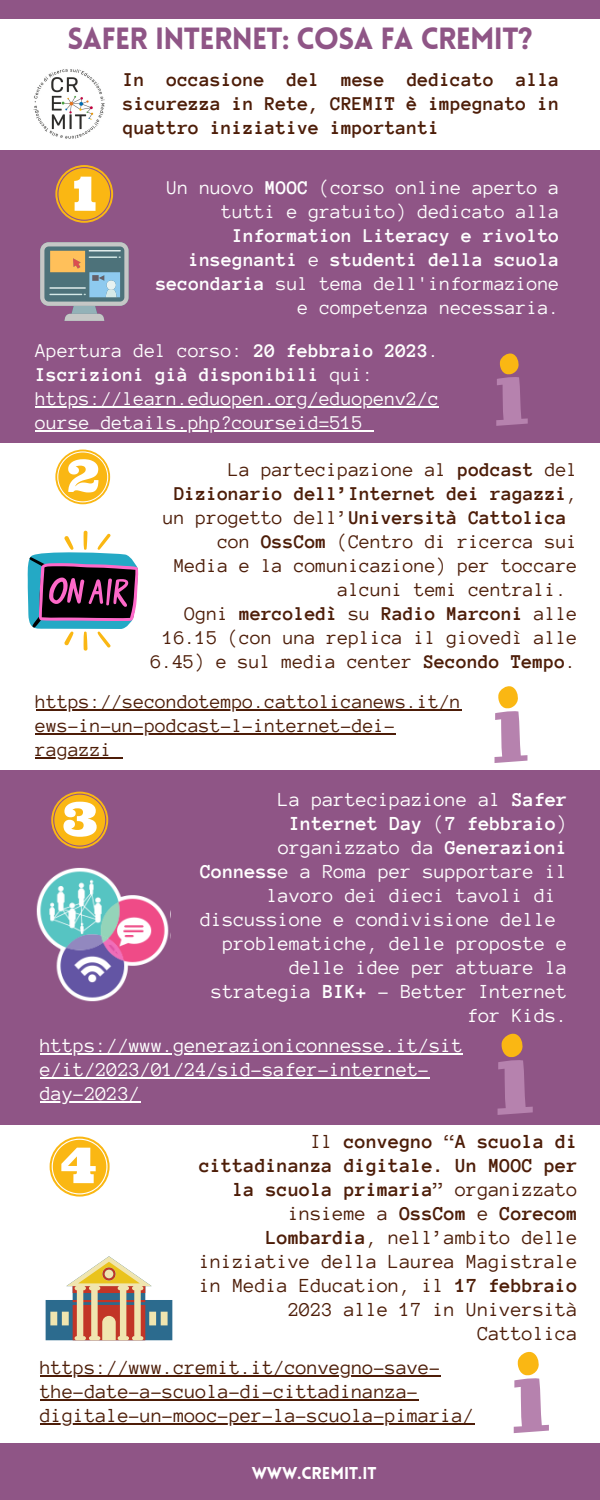
<style>
.page{position:relative;width:600px;height:1500px;background:#fff}
.page>*{position:absolute;margin:0;border:0;box-sizing:border-box;transform-origin:0 0}
.t1{font:900 30px "Lovelo";letter-spacing:-.025em;color:#8f5586}
.t2{font:20.4px/24px "Anonymous Pro";color:#4d1d08;text-align:right}
.t3{font:20.4px/24px "Anonymous Pro";color:#fff}
.t4{font:700 20.4px "Anonymous Pro";color:#fff}
.t5{font:20px/24px "Anonymous Pro";color:#4d1d08}
.t6{font:700 20px/24px "Anonymous Pro";color:#4d1d08;text-align:justify}
.t7{font:20px/24px "Anonymous Pro";color:#fefefe;text-align:right}
.t8{font:700 20px/24px "Anonymous Pro";color:#fefefe;text-align:right}
.t9{font:900 16.8px "Lovelo";color:#fff}
.s1{font-weight:700}
.s2{font-weight:400}
</style>
<div class="page">
<img style="left:33px;top:69px;width:72px;height:70px">
<div style="left:0;top:151px;width:600px;height:291px;background:#8f5586"></div>
<svg style="left:40px;top:242px;width:89px;height:79px;background:#8f9597"></svg>
<hr style="left:89px;top:256px;width:28px;height:2px;background:#d6eae8">
<svg style="left:496px;top:353px;width:32px;height:73px"></svg>
<svg style="left:27px;top:530px;width:111px;height:121px"></svg>
<svg style="left:495px;top:686px;width:32px;height:77px"></svg>
<div style="left:0;top:771px;width:600px;height:354px;background:#8f5586"></div>
<img style="left:36px;top:868px;width:135px;height:134px">
<svg style="left:498px;top:1033px;width:35px;height:82px"></svg>
<svg style="left:55px;top:165px;width:58px;height:58px"></svg>
<svg style="left:55px;top:450px;width:55px;height:54px"></svg>
<svg style="left:51px;top:792px;width:57px;height:57px"></svg>
<svg style="left:50px;top:1137px;width:60px;height:60px"></svg>
<hr style="left:36px;top:709px;width:426px;height:2px;background:#4d1d08">
<hr style="left:36px;top:733px;width:360px;height:2px;background:#4d1d08">
<hr style="left:36px;top:757px;width:76px;height:2px;background:#4d1d08">
<svg style="left:112px;top:757px;width:11px;height:2px"></svg>
<svg style="left:514px;top:1351px;width:35px;height:82px"></svg>
<div style="left:0;top:1444px;width:600px;height:56px;background:#8f5586"></div>
<div style="left:0;top:0;width:600px;height:18px;background:#8f5586"></div>
<svg style="left:46px;top:1256px;width:126px;height:84px"></svg>
<hr style="left:36px;top:406px;width:403px;height:2px;background:#fefefe">
<hr style="left:36px;top:430px;width:327px;height:2px;background:#fefefe">
<svg style="left:363px;top:430px;width:11px;height:2px"></svg>
<hr style="left:40px;top:1053px;width:423px;height:2px;background:#fff">
<hr style="left:40px;top:1077px;width:390px;height:2px;background:#fff">
<hr style="left:40px;top:1101px;width:100px;height:2px;background:#fff">
<hr style="left:40px;top:1376px;width:401px;height:1px;background:#4d1d08">
<hr style="left:40px;top:1400px;width:379px;height:1px;background:#4d1d08">
<hr style="left:40px;top:1424px;width:434px;height:1px;background:#4d1d08">
<h1 class="t1" style="left:67px;top:27px;width:467px">SAFER INTERNET: COSA FA CREMIT?</h1>
<p class="t6" style="left:123px;top:67px;width:438px">In occasione del mese dedicato alla sicurezza in Rete, CREMIT è impegnato in quattro iniziative importanti</p>
<p class="t7" style="left:167px;top:176px;width:394px">Un nuovo <span class="s1">MOOC</span> (corso online aperto a tutti e gratuito) dedicato alla</p>
<p class="t8" style="left:156px;top:224px;width:405px">Information Literacy e rivolto insegnanti <span class="s2">e</span> studenti della scuola secondaria <span class="s2">sul tema dell'informazione e competenza necessaria.</span></p>
<p class="t7" style="left:36px;top:338px;width:405px;text-align:left">Apertura del corso: <span class="s1">20 febbraio 2023</span>.<br><span class="s1">Iscrizioni già disponibili</span> qui: https://learn.eduopen.org/eduopenv2/c ourse_details.php?courseid=515</p>
<p class="t5" style="left:229px;top:457px;width:351px">La partecipazione al <span class="s1">podcast</span> del</p>
<p class="t6" style="left:174px;top:481px;width:405px">Dizionario dell’Internet dei ragazzi<span class="s2">,</span></p>
<p class="t6" style="left:163px;top:505px;width:405px"><span class="s2">un progetto dell’</span>Università Cattolica</p>
<p class="t5" style="left:218px;top:529px;width:362px">con <span class="s1">OssCom</span> (Centro di ricerca sui</p>
<p class="t5" style="left:174px;top:553px;width:405px">Media e la comunicazione) per toccare</p>
<p class="t5" style="left:338px;top:577px;width:231px">alcuni temi centrali.</p>
<p class="t6" style="left:185px;top:601px;width:394px"><span class="s2">Ogni</span> mercoledì <span class="s2">su</span> Radio Marconi <span class="s2">alle</span></p>
<p class="t5" style="left:163px;top:625px;width:416px">16.15 (con una replica il giovedì alle</p>
<p class="t5" style="left:151px;top:649px;width:427px">6.45) e sul media center <span class="s1">Secondo Tempo</span>.</p>
<p class="t5" style="left:36px;top:689px;width:427px">https://secondotempo.cattolicanews.it/n ews-in-un-podcast-l-internet-dei&shy;ragazzi</p>
<p class="t3" style="left:278px;top:787px;width:291px">La partecipazione al <span class="s1">Safer</span></p>
<p class="t4" style="left:289px;top:813px;width:280px">Internet Day <span class="s2">(</span>7 febbraio<span class="s2">)</span></p>
<p class="t3" style="left:278px;top:835px;width:291px">organizzato da <span class="s1">Generazioni</span></p>
<p class="t3" style="left:200px;top:859px;width:369px"><span class="s1">Conness</span>e a Roma per supportare il</p>
<p class="t3" style="left:267px;top:883px;width:291px">lavoro dei dieci tavoli di</p>
<p class="t3" style="left:200px;top:907px;width:358px">discussione e condivisione delle</p>
<p class="t3" style="left:223px;top:931px;width:347px">problematiche, delle proposte e</p>
<p class="t3" style="left:289px;top:955px;width:280px">delle idee per attuare la</p>
<p class="t3" style="left:212px;top:979px;width:358px">strategia <span class="s1">BIK+</span> - Better Internet</p>
<p class="t3" style="left:468px;top:1003px;width:102px">for Kids.</p>
<p class="t3" style="left:40px;top:1033px;width:424px">https://www.generazioniconnesse.it/sit e/it/2023/01/24/sid-safer-internet&shy;day-2023/</p>
<p class="t2" style="left:199px;top:1129px;width:380px">Il <span class="s1">convegno</span> “<span class="s1">A scuola di cittadinanza digitale. Un MOOC per la scuola primaria</span>” organizzato insieme a <span class="s1">OssCom</span> e <span class="s1">Corecom<br>Lombardia</span>, nell’ambito delle iniziative della Laurea Magistrale in Media Education, il <span class="s1">17 febbraio<br></span>2023 alle 17 in Università<br>Cattolica</p>
<p class="t2" style="left:40px;top:1356px;width:436px;text-align:left">https://www.cremit.it/convegno-save&shy;the-date-a-scuola-di-cittadinanza&shy;digitale-un-mooc-per-la-scuola-pimaria/</p>
<p class="t9" style="left:252px;top:1466px;width:127px">WWW.CREMIT.IT</p>
</div>
